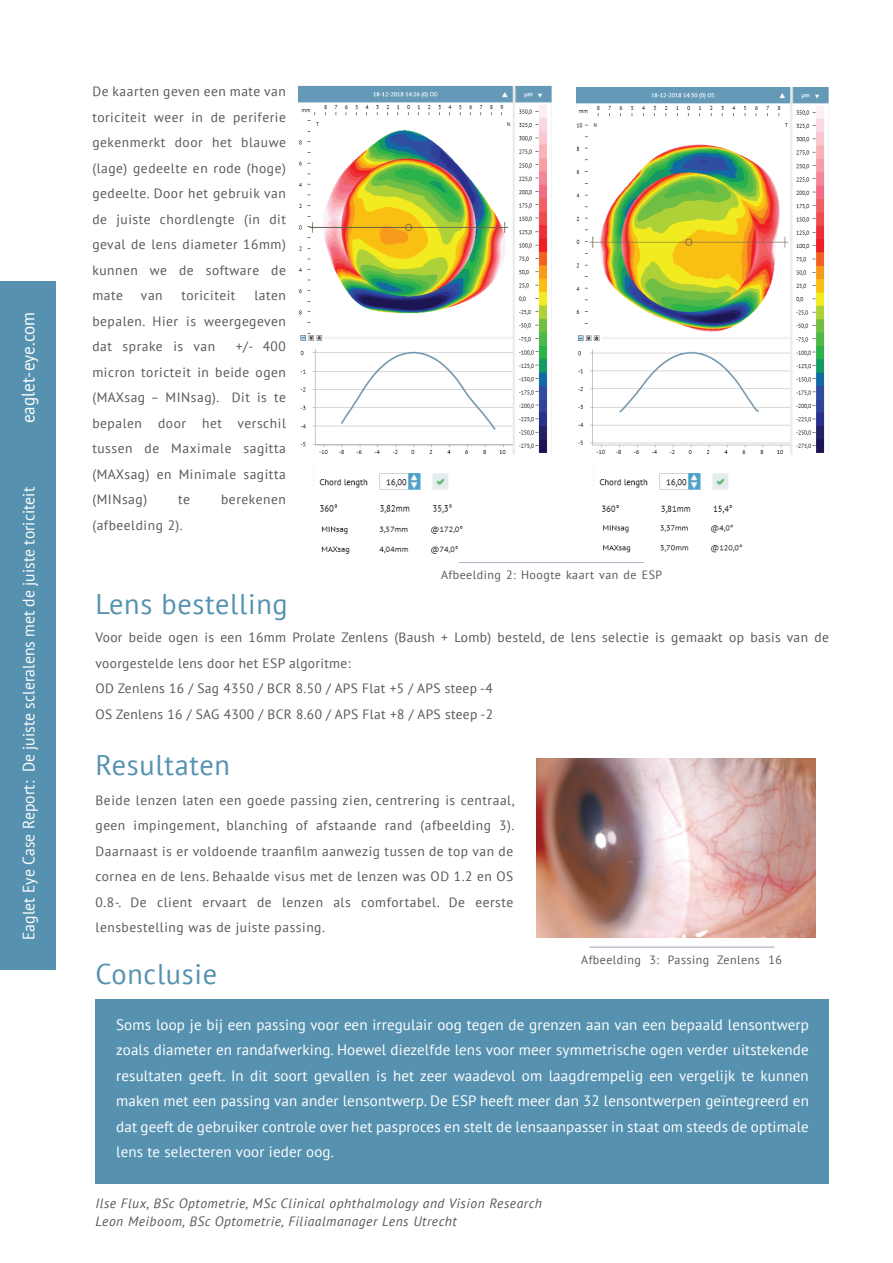
<style>
.page{position:relative;width:893px;height:1263px;background:#fff}
.page>*{position:absolute;margin:0;border:0;box-sizing:border-box;transform-origin:0 0}
.t1{font:28.5px "PT Sans";letter-spacing:.025em;color:#5692b0}
.t2{font:18px "PT Sans";color:#fff;scale:.95 1}
.t3{font:16.5px "PT Sans";letter-spacing:.005em;color:#fff;scale:.95 1}
.t4{font:15px/25.5px "PT Sans";letter-spacing:.01em;color:#fff;text-align:justify}
.t5{font:13.5px/25.5px "PT Sans";letter-spacing:.03em;color:#57585a;text-align:justify}
.t6{font:italic 13.5px/18px "PT Sans";letter-spacing:.04em;color:#57585a}
.t7{font:12px "PT Sans";letter-spacing:.04em;color:#57585a}
</style>
<div class="page">
<div style="left:0;top:281px;width:56px;height:689px;background:#5692b0"></div>
<hr style="left:459px;top:562px;width:185px;height:1px;background:#afb9cc">
<img style="left:299px;top:86px;width:252px;height:368px">
<img style="left:576px;top:88px;width:253px;height:367px">
<img style="left:603px;top:524px;width:140px;height:29px">
<img style="left:536px;top:759px;width:280px;height:179px">
<hr style="left:589px;top:947px;width:185px;height:1px;background:#afb9cc">
<div style="left:95px;top:999px;width:734px;height:185px;background:#5692b0"></div>
<img style="left:319px;top:473px;width:130px;height:17px">
<img style="left:599px;top:473px;width:130px;height:17px">
<img style="left:602px;top:505px;width:131px;height:9px">
<img style="left:321px;top:526px;width:142px;height:28px">
<img style="left:320px;top:504px;width:132px;height:10px">
<h2 class="t2" style="left:17px;top:423px;width:119px;rotate:-90deg">eaglet-eye.com</h2>
<p class="t3" style="left:18px;top:940px;width:478px;rotate:-90deg">Eaglet Eye Case Report: De juiste scleralens met de juiste toriciteit</p>
<p class="t5" style="left:92px;top:78px;width:195px">De kaarten geven een mate van toriciteit weer in de periferie gekenmerkt door het blauwe (lage) gedeelte en rode (hoge) gedeelte. Door het gebruik van de juiste chordlengte (in dit geval de lens diameter 16mm) kunnen we de software de mate</p>
<p class="t5" style="left:141px;top:282px;width:23px">van</p>
<p class="t5" style="left:182px;top:282px;width:56px">toriciteit</p>
<p class="t5" style="left:92px;top:282px;width:195px;text-indent:162px">laten bepalen. Hier is weergegeven dat sprake is van</p>
<p class="t5" style="left:92px;top:333px;width:195px;text-indent:143px">+/- 400 micron toricteit in beide ogen (MAXsag – MINsag). Dit is te bepalen door het verschil tussen de Maximale sagitta (MAXsag) en Minimale sagitta (MINsag)</p>
<p class="t5" style="left:178px;top:487px;width:13px">te</p>
<p class="t5" style="left:221px;top:487px;width:66px">berekenen</p>
<p class="t5" style="left:92px;top:512px;width:92px">(afbeelding 2).</p>
<p class="t7" style="left:441px;top:567px;width:223px">Afbeelding 2: Hoogte kaart van de ESP</p>
<h1 class="t1" style="left:96px;top:586px;width:194px">Lens bestelling</h1>
<p class="t5" style="left:96px;top:624px;width:735px;text-align:left">Voor beide ogen is een 16mm Prolate Zenlens (Baush + Lomb) besteld, de lens selectie is gemaakt op basis van de voorgestelde lens door het ESP algoritme:<br>OD Zenlens 16 / Sag 4350 / BCR 8.50 / APS Flat +5 / APS steep -4<br>OS Zenlens 16 / SAG 4300 / BCR 8.60 / APS Flat +8 / APS steep -2</p>
<h1 class="t1" style="left:96px;top:747px;width:136px">Resultaten</h1>
<p class="t5" style="left:96px;top:787px;width:420px">Beide lenzen laten een goede passing zien, centrering is centraal, geen impingement, blanching of afstaande rand (afbeelding 3).<br>Daarnaast is er voldoende traanfilm aanwezig tussen de top van de cornea en de lens. Behaalde visus met de lenzen was OD 1.2 en OS 0.8-. De client ervaart de lenzen als comfortabel. De eerste lensbestelling was de juiste passing.</p>
<p class="t7" style="left:581px;top:952px;width:202px">Afbeelding 3: Passing Zenlens 16</p>
<h1 class="t1" style="left:96px;top:955px;width:123px">Conclusie</h1>
<p class="t4" style="left:116px;top:1011px;width:694px">Soms loop je bij een passing voor een irregulair oog tegen de grenzen aan van een bepaald lensontwerp zoals diameter en randafwerking. Hoewel diezelfde lens voor meer symmetrische ogen verder uitstekende resultaten geeft. In dit soort gevallen is het zeer waadevol om laagdrempelig een vergelijk te kunnen maken met een passing van ander lensontwerp. De ESP heeft meer dan 32 lensontwerpen geïntegreerd en dat geeft de gebruiker controle over het pasproces en stelt de lensaanpasser in staat om steeds de optimale lens te selecteren voor ieder oog.</p>
<p class="t6" style="left:96px;top:1194px;width:448px">Ilse Flux, BSc Optometrie, MSc Clinical ophthalmology and Vision Research<br>Leon Meiboom, BSc Optometrie, Filiaalmanager Lens Utrecht</p>
</div>
